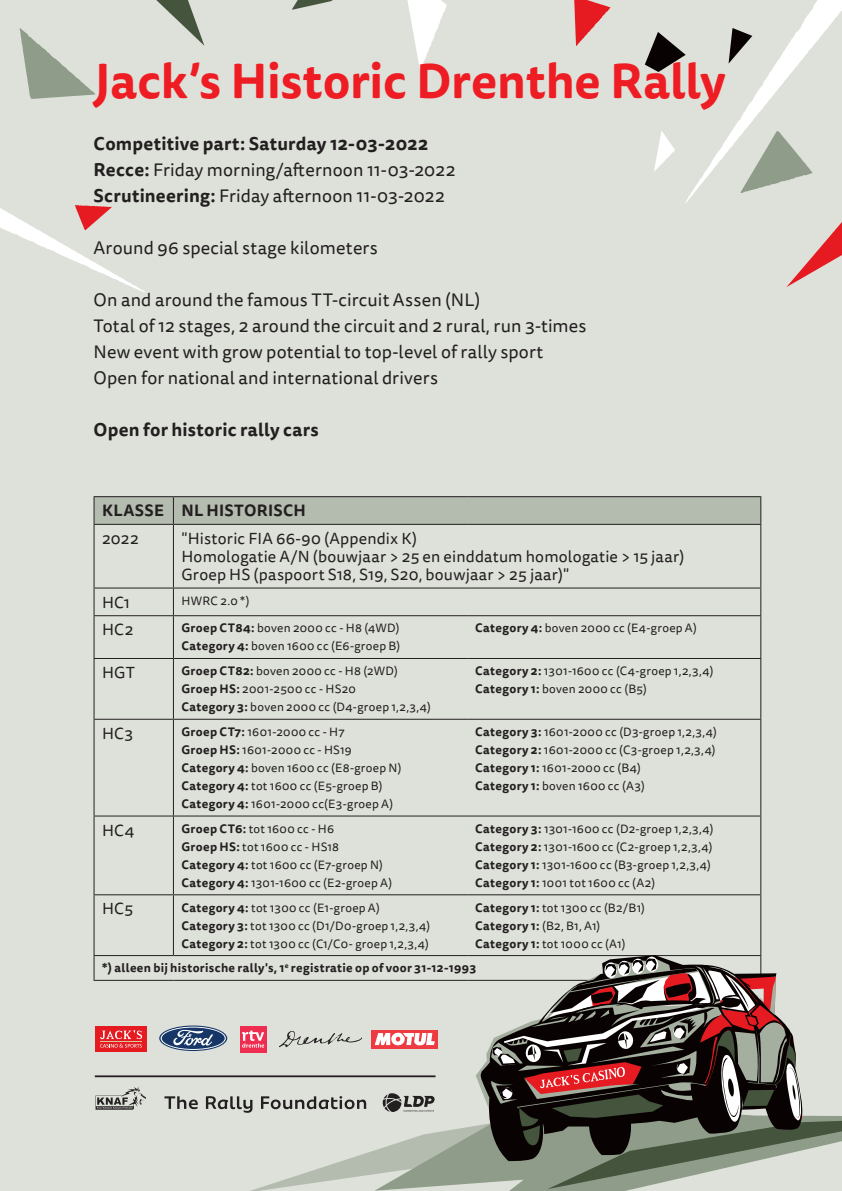
<style>
.page{position:relative;width:842px;height:1191px;background:#dee1da}
.page>*{position:absolute;margin:0;border:0;box-sizing:border-box;transform-origin:0 0}
.t1{font:700 48px "Tisa Sans Pro";color:#ee1d23}
.t2{font:18px/26px "Tisa Sans Pro";letter-spacing:.01em;color:#231f20}
.t3{font:700 18px "Tisa Sans Pro";letter-spacing:.015em;color:#231f20}
.t4{font:16px/18px "Tisa Sans Pro";letter-spacing:.015em;color:#231f20}
.t5{font:700 16px "Tisa Sans Pro";letter-spacing:.02em;color:#231f20}
.t6{font:12px/18px "Tisa Sans Pro";letter-spacing:.025em;color:#231f20}
.t7{font:700 12px "Tisa Sans Pro";letter-spacing:.03em;color:#231f20}
.s1{font-weight:700}
</style>
<div class="page">
<svg style="left:574px;top:0;width:36px;height:46px"></svg>
<svg style="left:407px;top:0;width:40px;height:70px"></svg>
<svg style="left:292px;top:0;width:40px;height:10px"></svg>
<svg style="left:156px;top:0;width:48px;height:46px"></svg>
<svg style="left:645px;top:0;width:197px;height:287px"></svg>
<svg style="left:0;top:28px;width:145px;height:264px"></svg>
<svg style="left:250px;top:1102px;width:124px;height:89px"></svg>
<svg style="left:94px;top:496px;width:667px;height:28px;background:#adb4a8"></svg>
<hr style="left:94px;top:524px;width:79px;height:1px;background:#231f20">
<hr style="left:94px;top:525px;width:1px;height:62px;background:#231f20">
<hr style="left:173px;top:524px;width:294px;height:1px;background:#231f20">
<hr style="left:173px;top:525px;width:1px;height:62px;background:#231f20">
<hr style="left:467px;top:524px;width:294px;height:1px;background:#231f20">
<hr style="left:760px;top:525px;width:1px;height:62px;background:#231f20">
<hr style="left:94px;top:587px;width:79px;height:1px;background:#231f20">
<svg style="left:94px;top:588px;width:1px;height:27px"></svg>
<hr style="left:173px;top:587px;width:294px;height:1px;background:#231f20">
<svg style="left:173px;top:588px;width:1px;height:27px"></svg>
<hr style="left:467px;top:587px;width:294px;height:1px;background:#231f20">
<svg style="left:760px;top:588px;width:1px;height:27px"></svg>
<hr style="left:94px;top:615px;width:79px;height:1px;background:#231f20">
<hr style="left:94px;top:616px;width:1px;height:42px;background:#231f20">
<hr style="left:173px;top:615px;width:294px;height:1px;background:#231f20">
<hr style="left:173px;top:616px;width:1px;height:42px;background:#231f20">
<hr style="left:467px;top:615px;width:294px;height:1px;background:#231f20">
<hr style="left:760px;top:616px;width:1px;height:42px;background:#231f20">
<hr style="left:94px;top:658px;width:79px;height:1px;background:#231f20">
<hr style="left:94px;top:659px;width:1px;height:59px;background:#231f20">
<hr style="left:173px;top:658px;width:294px;height:1px;background:#231f20">
<hr style="left:173px;top:659px;width:1px;height:59px;background:#231f20">
<hr style="left:467px;top:658px;width:294px;height:1px;background:#231f20">
<hr style="left:760px;top:659px;width:1px;height:59px;background:#231f20">
<hr style="left:94px;top:718px;width:79px;height:1px;background:#231f20">
<hr style="left:94px;top:719px;width:1px;height:96px;background:#231f20">
<hr style="left:173px;top:718px;width:294px;height:1px;background:#231f20">
<hr style="left:173px;top:719px;width:1px;height:96px;background:#231f20">
<hr style="left:467px;top:718px;width:294px;height:1px;background:#231f20">
<hr style="left:760px;top:719px;width:1px;height:96px;background:#231f20">
<hr style="left:94px;top:815px;width:79px;height:1px;background:#231f20">
<hr style="left:94px;top:816px;width:1px;height:78px;background:#231f20">
<hr style="left:173px;top:815px;width:294px;height:1px;background:#231f20">
<hr style="left:173px;top:816px;width:1px;height:78px;background:#231f20">
<hr style="left:467px;top:815px;width:294px;height:1px;background:#231f20">
<hr style="left:760px;top:816px;width:1px;height:78px;background:#231f20">
<hr style="left:94px;top:894px;width:79px;height:1px;background:#231f20">
<hr style="left:94px;top:895px;width:1px;height:60px;background:#231f20">
<hr style="left:173px;top:894px;width:294px;height:1px;background:#231f20">
<hr style="left:173px;top:895px;width:1px;height:60px;background:#231f20">
<hr style="left:467px;top:894px;width:294px;height:1px;background:#231f20">
<hr style="left:760px;top:895px;width:1px;height:60px;background:#231f20">
<hr style="left:94px;top:955px;width:79px;height:1px;background:#231f20">
<svg style="left:94px;top:956px;width:1px;height:23px"></svg>
<hr style="left:173px;top:955px;width:294px;height:1px;background:#231f20">
<hr style="left:94px;top:979px;width:79px;height:1px;background:#231f20">
<hr style="left:173px;top:979px;width:294px;height:1px;background:#231f20">
<hr style="left:95px;top:1075px;width:340px;height:2px;background:#231f20">
<svg style="left:164px;top:1096px;width:34px;height:13px"></svg>
<svg style="left:206px;top:1096px;width:46px;height:16px"></svg>
<svg style="left:261px;top:1096px;width:105px;height:13px"></svg>
<div style="left:372px;top:1030px;width:66px;height:18px;background:#ee3a41"></div>
<svg style="left:96px;top:1087px;width:50px;height:22px"></svg>
<svg style="left:159px;top:1025px;width:68px;height:26px"></svg>
<svg style="left:374px;top:955px;width:468px;height:236px"></svg>
<div style="left:95px;top:1026px;width:52px;height:26px;background:#e51b21"></div>
<svg style="left:100px;top:1030px;width:42px;height:17px"></svg>
<hr style="left:100px;top:1041px;width:42px;height:1px;background:#d8c793">
<div style="left:240px;top:1025px;width:27px;height:27px;background:#ee2d50"></div>
<svg style="left:242px;top:1030px;width:22px;height:17px"></svg>
<svg style="left:279px;top:1031px;width:83px;height:16px"></svg>
<h1 class="t1" style="left:94px;top:46px;width:634px">Jack’s Historic Drenthe Rally</h1>
<h2 class="t2" style="left:94px;top:131px;width:363px"><span class="s1">Competitive part: Saturday 12-03-2022<br>Recce:</span> Friday morning/afternoon 11-03-2022<br><span class="s1">Scrutineering:</span> Friday afternoon 11-03-2022</h2>
<h2 class="t2" style="left:94px;top:235px;width:286px">Around 96 special stage kilometers</h2>
<h2 class="t2" style="left:94px;top:287px;width:494px">On and around the famous TT-circuit Assen (NL)<br>Total of 12 stages, 2 around the circuit and 2 rural, run 3-times New event with grow potential to top-level of rally sport Open for national and international drivers</h2>
<h2 class="t3" style="left:94px;top:416px;width:227px">Open for historic rally cars</h2>
<h3 class="t5" style="left:102px;top:499px;width:205px">KLASSE NL HISTORISCH</h3>
<h3 class="t4" style="left:102px;top:530px;width:38px">2022</h3>
<h3 class="t4" style="left:181px;top:530px;width:504px">"Historic FIA 66-90 (Appendix K)<br>Homologatie A/N (bouwjaar &gt; 25 en einddatum homologatie &gt; 15 jaar)<br>Groep HS (paspoort S18, S19, S20, bouwjaar &gt; 25 jaar)"</h3>
<h3 class="t4" style="left:102px;top:593px;width:29px">HC1</h3>
<p class="t6" style="left:181px;top:592px;width:69px">HWRC 2.0 *)</p>
<h3 class="t4" style="left:102px;top:621px;width:33px">HC2</h3>
<p class="t6" style="left:181px;top:619px;width:220px"><span class="s1">Groep CT84:</span> boven 2000 cc - H8 (4WD)<br><span class="s1">Category 4:</span> boven 1600 cc (E6-groep B)</p>
<p class="t6" style="left:475px;top:619px;width:223px"><span class="s1">Category 4:</span> boven 2000 cc (E4-groep A)</p>
<h3 class="t4" style="left:102px;top:664px;width:34px">HGT</h3>
<p class="t6" style="left:181px;top:662px;width:251px"><span class="s1">Groep CT82:</span> boven 2000 cc - H8 (2WD)<br><span class="s1">Groep HS:</span> 2001-2500 cc - HS20<br><span class="s1">Category 3:</span> boven 2000 cc (D4-groep 1,2,3,4)</p>
<p class="t6" style="left:475px;top:662px;width:240px"><span class="s1">Category 2:</span> 1301-1600 cc (C4-groep 1,2,3,4)<br><span class="s1">Category 1:</span> boven 2000 cc (B5)</p>
<h3 class="t4" style="left:102px;top:725px;width:33px">HC3</h3>
<p class="t6" style="left:181px;top:723px;width:221px"><span class="s1">Groep CT7:</span> 1601-2000 cc - H7<br><span class="s1">Groep HS:</span> 1601-2000 cc - HS19<br><span class="s1">Category 4:</span> boven 1600 cc (E8-groep N)<br><span class="s1">Category 4:</span> tot 1600 cc (E5-groep B)<br><span class="s1">Category 4:</span> 1601-2000 cc(E3-groep A)</p>
<p class="t6" style="left:475px;top:723px;width:243px"><span class="s1">Category 3:</span> 1601-2000 cc (D3-groep 1,2,3,4)<br><span class="s1">Category 2:</span> 1601-2000 cc (C3-groep 1,2,3,4)<br><span class="s1">Category 1:</span> 1601-2000 cc (B4)<br><span class="s1">Category 1:</span> boven 1600 cc (A3)</p>
<h3 class="t4" style="left:102px;top:821px;width:34px">HC4</h3>
<p class="t6" style="left:181px;top:820px;width:212px"><span class="s1">Groep CT6:</span> tot 1600 cc - H6<br><span class="s1">Groep HS:</span> tot 1600 cc - HS18<br><span class="s1">Category 4:</span> tot 1600 cc (E7-groep N)<br><span class="s1">Category 4:</span> 1301-1600 cc (E2-groep A)</p>
<p class="t6" style="left:475px;top:820px;width:240px"><span class="s1">Category 3:</span> 1301-1600 cc (D2-groep 1,2,3,4)<br><span class="s1">Category 2:</span> 1301-1600 cc (C2-groep 1,2,3,4)<br><span class="s1">Category 1:</span> 1301-1600 cc (B3-groep 1,2,3,4)<br><span class="s1">Category 1:</span> 1001 tot 1600 cc (A2)</p>
<h3 class="t4" style="left:102px;top:900px;width:33px">HC5</h3>
<p class="t6" style="left:181px;top:898px;width:250px"><span class="s1">Category 4:</span> tot 1300 cc (E1-groep A)<br><span class="s1">Category 3:</span> tot 1300 cc (D1/D0-groep 1,2,3,4)<br><span class="s1">Category 2:</span> tot 1300 cc (C1/C0- groep 1,2,3,4)</p>
<p class="t6" style="left:475px;top:898px;width:171px"><span class="s1">Category 1:</span> tot 1300 cc (B2/B1)<br><span class="s1">Category 1:</span> (B2, B1, A1)<br><span class="s1">Category 1:</span> tot 1000 cc (A1)</p>
<p class="t7" style="left:102px;top:959px;width:376px">*) alleen bij historische rally's, 1<sup>e</sup> registratie op of voor 31-12-1993</p>
</div>
